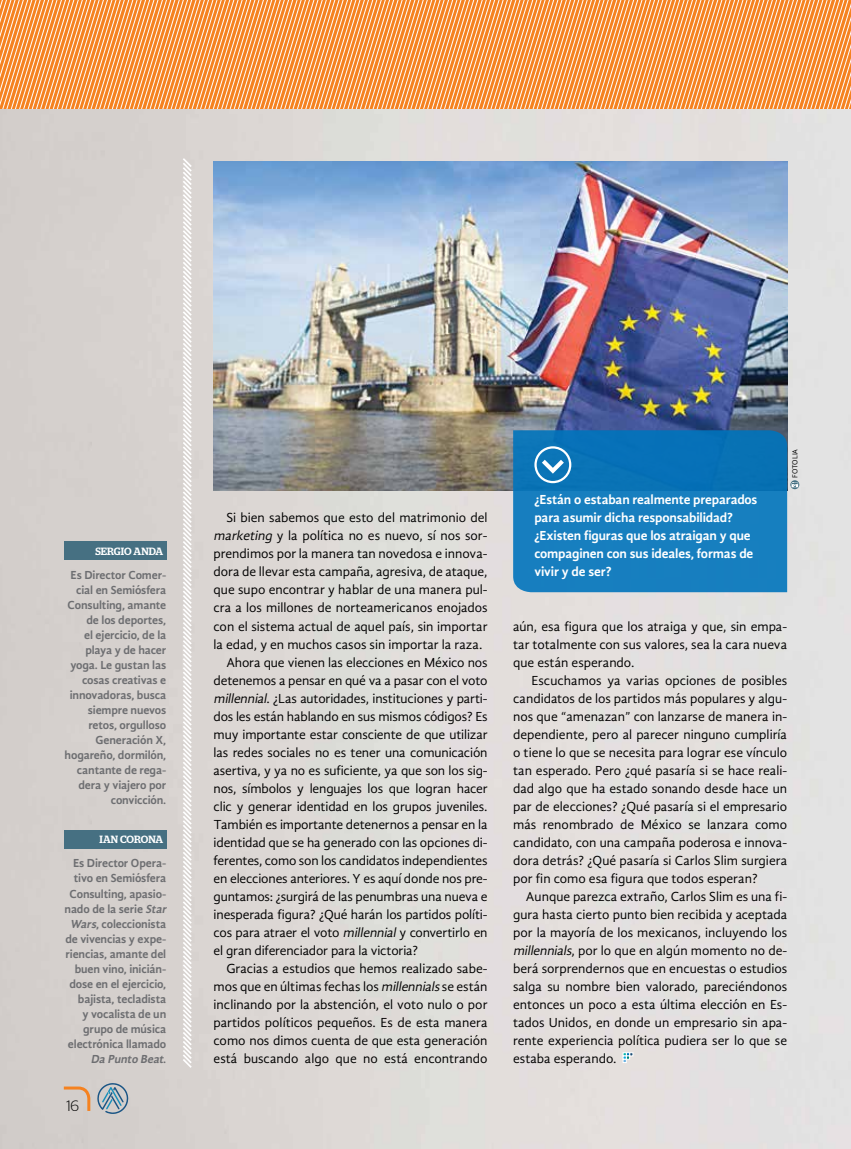
<style>
.page{position:relative;width:851px;height:1149px;background:#fff}
.page>*{position:absolute;margin:0;border:0;box-sizing:border-box;transform-origin:0 0}
.t1{font:300 15px "Stag Sans";color:#000}
.t2{font:13.5px/18px "Gandhi Sans";letter-spacing:-.01em;color:#000;text-align:justify}
.t3{font:700 13.5px/18px "Gandhi Sans";letter-spacing:-.01em;color:#fff}
.t4{font:700 12px/15px "Gandhi Sans";letter-spacing:-.01em;color:#6d6e71;text-align:right}
.t5{font:500 10.5px "Stag";color:#fff}
.t6{font:7.5px "Gandhi Sans";letter-spacing:-.015em;color:#000}
.s1{font-style:italic}
</style>
<div class="page">
<img style="left:0;top:108px;width:850px;height:1040px">
<svg style="left:622px;top:1051px;width:11px;height:11px"></svg>
<svg style="left:0;top:0;width:850px;height:108px;background:#f7a057"></svg>
<div style="left:64px;top:541px;width:102px;height:18px;background:#467082"></div>
<div style="left:64px;top:829px;width:102px;height:19px;background:#467082"></div>
<svg style="left:181px;top:156px;width:12px;height:913px"></svg>
<img style="left:213px;top:162px;width:574px;height:328px">
<svg style="left:513px;top:430px;width:274px;height:162px;background:#127abb"></svg>
<div style="left:534px;top:446px;width:37px;height:37px;border:2px solid #fff;border-radius:50%"></div>
<svg style="left:542px;top:459px;width:21px;height:14px"></svg>
<svg style="left:790px;top:480px;width:9px;height:9px"></svg>
<svg style="left:791px;top:482px;width:7px;height:5px"></svg>
<svg style="left:61px;top:1082px;width:67px;height:31px;background:#bcbbb8"></svg>
<p class="t5" style="left:95px;top:544px;width:69px">SERGIO ANDA</p>
<p class="t4" style="left:65px;top:567px;width:103px">Es Director Comer&shy;cial en Semiósfera<br>Consulting, amante de los deportes,<br>el ejercicio, de la playa y de hacer yoga. Le gustan las cosas creativas e innovadoras, busca siempre nuevos retos, orgulloso<br>Generación X, hogareño, dormilón, cantante de rega&shy;dera y viajero por convicción.</p>
<p class="t5" style="left:100px;top:833px;width:65px">IAN CORONA</p>
<p class="t4" style="left:65px;top:855px;width:106px">Es Director Opera&shy;tivo en Semiósfera<br>Consulting, apasio&shy;nado de la serie <span class="s1">Star<br>Wars</span>, coleccionista de vivencias y expe&shy;riencias, amante del buen vino, inicián&shy;dose en el ejercicio, bajista, tecladista<br>y vocalista de un grupo de música electrónica llamado<br><span class="s1">Da Punto Beat</span>.</p>
<p class="t1" style="left:66px;top:1096px;width:14px">16</p>
<p class="t2" style="left:226px;top:508px;width:263px">Si bien sabemos que esto del matrimonio del</p>
<p class="t2" style="left:213px;top:526px;width:275px"><span class="s1">marketing</span> y la política no es nuevo, sí nos sor-</p>
<p class="t2" style="left:213px;top:544px;width:275px">prendimos por la manera tan novedosa e innova-</p>
<p class="t2" style="left:213px;top:562px;width:275px">dora de llevar esta campaña, agresiva, de ataque,</p>
<p class="t2" style="left:213px;top:580px;width:275px">que supo encontrar y hablar de una manera pul-</p>
<p class="t2" style="left:213px;top:598px;width:275px">cra a los millones de norteamericanos enojados</p>
<p class="t2" style="left:213px;top:616px;width:275px">con el sistema actual de aquel país, sin importar</p>
<p class="t2" style="left:213px;top:634px;width:270px">la edad, y en muchos casos sin importar la raza.</p>
<p class="t2" style="left:226px;top:652px;width:263px">Ahora que vienen las elecciones en México nos</p>
<p class="t2" style="left:213px;top:670px;width:275px">detenemos a pensar en qué va a pasar con el voto</p>
<p class="t2" style="left:213px;top:688px;width:275px"><span class="s1">millennial</span>. ¿Las autoridades, instituciones y parti-</p>
<p class="t2" style="left:213px;top:706px;width:275px">dos les están hablando en sus mismos códigos? Es</p>
<p class="t2" style="left:213px;top:724px;width:275px">muy importante estar consciente de que utilizar</p>
<p class="t2" style="left:213px;top:742px;width:275px">las redes sociales no es tener una comunicación</p>
<p class="t2" style="left:213px;top:760px;width:275px">asertiva, y ya no es suficiente, ya que son los sig-</p>
<p class="t2" style="left:213px;top:778px;width:275px">nos, símbolos y lenguajes los que logran hacer</p>
<p class="t2" style="left:213px;top:796px;width:275px">clic y generar identidad en los grupos juveniles.</p>
<p class="t2" style="left:213px;top:814px;width:275px">También es importante detenernos a pensar en la</p>
<p class="t2" style="left:213px;top:832px;width:275px">identidad que se ha generado con las opciones di-</p>
<p class="t2" style="left:213px;top:850px;width:275px">ferentes, como son los candidatos independientes</p>
<p class="t2" style="left:213px;top:868px;width:275px">en elecciones anteriores. Y es aquí donde nos pre-</p>
<p class="t2" style="left:213px;top:886px;width:275px">guntamos: ¿surgirá de las penumbras una nueva e</p>
<p class="t2" style="left:213px;top:904px;width:275px">inesperada figura? ¿Qué harán los partidos políti-</p>
<p class="t2" style="left:213px;top:922px;width:275px">cos para atraer el voto <span class="s1">millennial</span>y convertirlo en</p>
<p class="t2" style="left:213px;top:940px;width:206px">el gran diferenciador para la victoria?</p>
<p class="t2" style="left:226px;top:958px;width:263px">Gracias a estudios que hemos realizado sabe-</p>
<p class="t2" style="left:213px;top:976px;width:275px">mos que en últimas fechas los <span class="s1">millennials</span> se están</p>
<p class="t2" style="left:213px;top:994px;width:275px">inclinando por la abstención, el voto nulo o por</p>
<p class="t2" style="left:213px;top:1012px;width:275px">partidos políticos pequeños. Es de esta manera</p>
<p class="t2" style="left:213px;top:1030px;width:275px">como nos dimos cuenta de que esta generación</p>
<p class="t2" style="left:213px;top:1048px;width:275px">está buscando algo que no está encontrando</p>
<p class="t3" style="left:534px;top:490px;width:224px">¿Están o estaban realmente preparados para asumir dicha responsabilidad? ¿Existen figuras que los atraigan y que compaginen con sus ideales, formas de vivir y de ser?</p>
<p class="t6" style="left:790px;top:477px;width:30px;rotate:-90deg">FOTOLIA</p>
<p class="t2" style="left:513px;top:616px;width:275px">aún, esa figura que los atraiga y que, sin empa&shy;tar totalmente con sus valores, sea la cara nueva que están esperando.</p>
<p class="t2" style="left:513px;top:670px;width:275px;text-indent:18px">Escuchamos ya varias opciones de posibles candidatos de los partidos más populares y algu&shy;nos que “amenazan” con lanzarse de manera in&shy;dependiente, pero al parecer ninguno cumpliría o tiene lo que se necesita para lograr ese vínculo tan esperado. Pero ¿qué pasaría si se hace reali&shy;dad algo que ha estado sonando desde hace un par de elecciones? ¿Qué pasaría si el empresario más renombrado de México se lanzara como candidato, con una campaña poderosa e innova&shy;dora detrás? ¿Qué pasaría si Carlos Slim surgiera por fin como esa figura que todos esperan?</p>
<p class="t2" style="left:513px;top:886px;width:275px;text-indent:13px">Aunque parezca extraño, Carlos Slim es una fi&shy;gura hasta cierto punto bien recibida y aceptada por la mayoría de los mexicanos, incluyendo los <span class="s1">millennials</span>, por lo que en algún momento no de&shy;berá sorprendernos que en encuestas o estudios salga su nombre bien valorado, pareciéndonos entonces un poco a esta última elección en Es&shy;tados Unidos, en donde un empresario sin apa&shy;rente experiencia política pudiera ser lo que se estaba esperando.</p>
</div>
